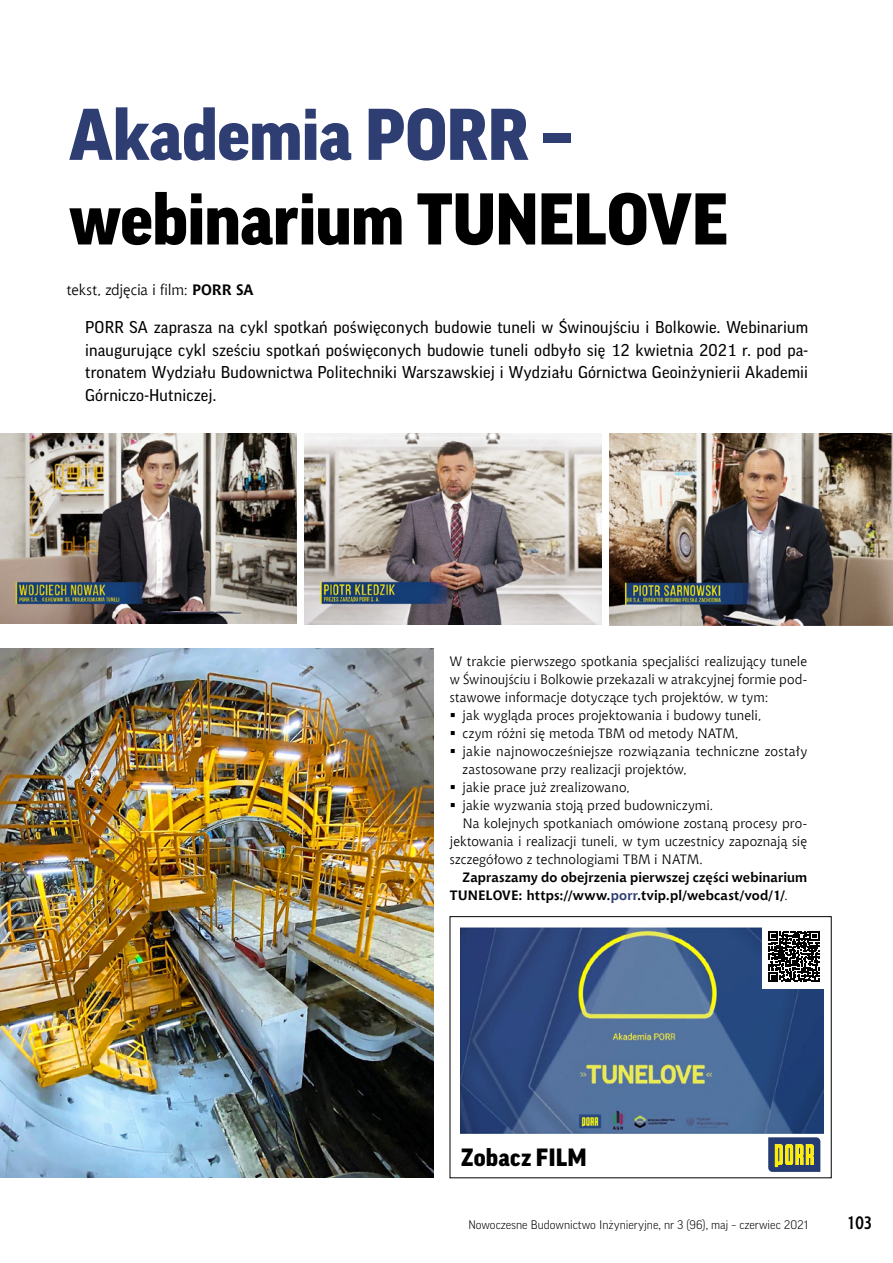
<style>
.page{position:relative;width:893px;height:1263px;background:#fff}
.page>*{position:absolute;margin:0;border:0;box-sizing:border-box;transform-origin:0 0}
.t1{font:900 70.5px "Good Pro";letter-spacing:-.015em;color:#000}
.t2{font:900 70.5px "Good Pro";letter-spacing:-.015em;color:#2e3e73}
.t3{font:900 24.15px "Good Pro";letter-spacing:.005em;color:#000}
.t4{font:700 18px "Aerton Cnd EFN";color:#000}
.t5{font:16.5px/22.5px "Good Pro";letter-spacing:.01em;color:#000;text-align:justify}
.t6{font:15px "Chianti EU";letter-spacing:-.015em;color:#000}
.t7{font:13.5px "Chianti EU";letter-spacing:.005em;color:#000}
.t8{font:700 13.5px/18px "Chianti EU";letter-spacing:.005em;color:#000}
.t9{font:300 12px "Good Pro";color:#000}
.s1{font-weight:700}
.s2{color:#2e3e73}
.s3{font-weight:400}
</style>
<div class="page">
<img style="left:305px;top:434px;width:296px;height:191px">
<img style="left:0;top:648px;width:434px;height:530px">
<svg style="left:768px;top:1137px;width:52px;height:35px;background:#747b54"></svg>
<img style="left:461px;top:927px;width:362px;height:206px">
<div style="left:762px;top:925px;width:64px;height:63px;background:#fff"></div>
<svg style="left:768px;top:931px;width:51px;height:51px"></svg>
<img style="left:0;top:434px;width:296px;height:190px">
<img style="left:609px;top:434px;width:284px;height:192px">
<h1 class="t2" style="left:69px;top:95px;width:506px">Akademia PORR –</h1>
<h1 class="t1" style="left:69px;top:180px;width:660px">webinarium TUNELOVE</h1>
<p class="t6" style="left:67px;top:280px;width:188px">tekst, zdjęcia i film: <span class="s1">PORR SA</span></p>
<p class="t5" style="left:85px;top:316px;width:724px">PORR SA zaprasza na cykl spotkań poświęconych budowie tuneli w Świnoujściu i Bolkowie. Webinarium inaugurujące cykl sześciu spotkań poświęconych budowie tuneli odbyło się 12 kwietnia 2021 r. pod pa&shy;tronatem Wydziału Budownictwa Politechniki Warszawskiej i Wydziału Górnictwa Geoinżynierii Akademii Górniczo-Hutniczej.</p>
<p class="t7" style="left:450px;top:653px;width:359px">W trakcie pierwszego spotkania specjaliści realizujący tunele</p>
<p class="t7" style="left:450px;top:671px;width:359px">w Świnoujściu i Bolkowie przekazali w atrakcyjnej formie pod-</p>
<p class="t7" style="left:450px;top:689px;width:320px">stawowe informacje dotyczące tych projektów, w tym:</p>
<p class="t7" style="left:463px;top:707px;width:300px">jak wygląda proces projektowania i budowy tuneli,</p>
<p class="t7" style="left:463px;top:725px;width:278px">czym różni się metoda TBM od metody NATM,</p>
<p class="t7" style="left:463px;top:743px;width:346px">jakie najnowocześniejsze rozwiązania techniczne zostały</p>
<p class="t7" style="left:463px;top:761px;width:226px">zastosowane przy realizacji projektów,</p>
<p class="t7" style="left:463px;top:779px;width:169px">jakie prace już zrealizowano,</p>
<p class="t7" style="left:463px;top:797px;width:252px">jakie wyzwania stoją przed budowniczymi.</p>
<p class="t7" style="left:463px;top:815px;width:346px">Na kolejnych spotkaniach omówione zostaną procesy pro-</p>
<p class="t7" style="left:450px;top:833px;width:359px">jektowania i realizacji tuneli, w tym uczestnicy zapoznają się</p>
<p class="t7" style="left:450px;top:851px;width:255px">szczegółowo z technologiami TBM i NATM.</p>
<p class="t8" style="left:450px;top:869px;width:359px;text-indent:13px">Zapraszamy do obejrzenia pierwszej części webinarium<br>TUNELOVE: https://www.<span class="s2">porr</span>.tvip.pl/webcast/vod/1/<span class="s3">.</span></p>
<h2 class="t3" style="left:461px;top:1143px;width:128px">Zobacz FILM</h2>
<p class="t9" style="left:468px;top:1218px;width:341px">Nowoczesne Budownictwo Inżynieryjne, nr 3 (96), maj – czerwiec 2021</p>
<h3 class="t4" style="left:847px;top:1212px;width:27px">103</h3>
</div>
